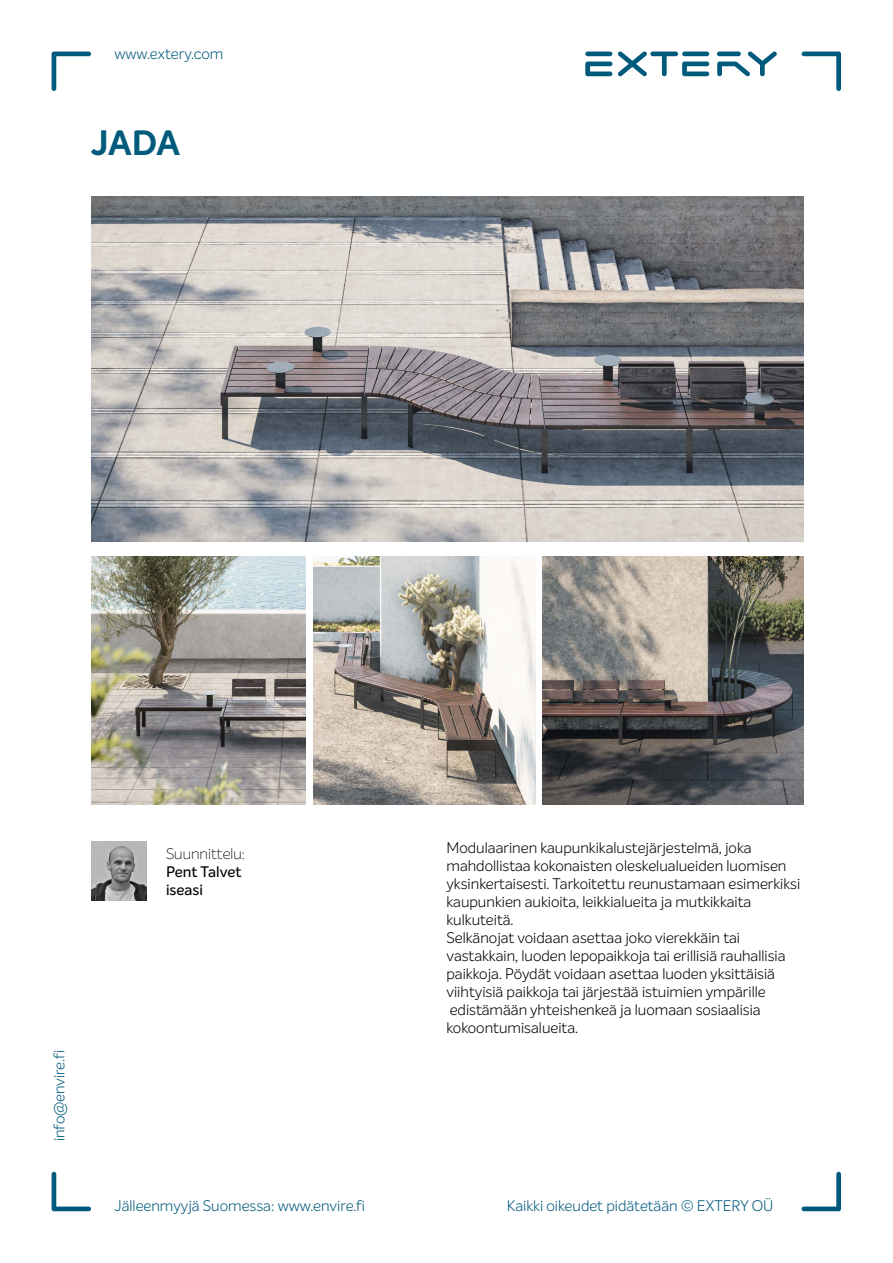
<style>
.page{position:relative;width:893px;height:1263px;background:#fff}
.page>*{position:absolute;margin:0;border:0;box-sizing:border-box;transform-origin:0 0}
.t1{font:700 34.5px "Intelo";color:#025a7c}
.t2{font:300 15px/18px "Intelo";color:#000}
.t3{font:300 15px "Intelo";color:#025a7c}
.t4{font:500 15px/18px "Intelo";color:#000}
.t5{font:100 15px "Intelo";color:#000}
</style>
<div class="page">
<svg style="left:802px;top:52px;width:39px;height:39px"></svg>
<svg style="left:802px;top:1172px;width:39px;height:39px"></svg>
<svg style="left:52px;top:1172px;width:39px;height:39px"></svg>
<svg style="left:52px;top:52px;width:39px;height:39px"></svg>
<svg style="left:585px;top:51px;width:192px;height:26px"></svg>
<img style="left:91px;top:842px;width:55px;height:59px">
<img style="left:91px;top:197px;width:713px;height:345px">
<img style="left:92px;top:557px;width:214px;height:247px">
<img style="left:542px;top:557px;width:261px;height:247px">
<img style="left:313px;top:557px;width:222px;height:247px">
<p class="t3" style="left:114px;top:45px;width:110px">www.extery.com</p>
<h1 class="t1" style="left:91px;top:121px;width:91px">JADA</h1>
<p class="t3" style="left:50px;top:1141px;width:93px;rotate:-90deg">info@envire.fi</p>
<p class="t5" style="left:166px;top:845px;width:80px">Suunnittelu:</p>
<p class="t4" style="left:166px;top:863px;width:77px">Pent Talvet iseasi</p>
<p class="t2" style="left:446px;top:839px;width:355px">Modulaarinen kaupunkikalustejärjestelmä, joka mahdollistaa kokonaisten oleskelualueiden luomisen yksinkertaisesti. Tarkoitettu reunustamaan esimerkiksi kaupunkien aukioita, leikkialueita ja mutkikkaita kulkuteitä.<br>Selkänojat voidaan asettaa joko vierekkäin tai vastakkain, luoden lepopaikkoja tai erillisiä rauhallisia paikkoja. Pöydät voidaan asettaa luoden yksittäisiä viihtyisiä paikkoja tai järjestää istuimien ympärille edistämään yhteishenkeä ja luomaan sosiaalisia kokoontumisalueita.</p>
<p class="t3" style="left:114px;top:1196px;width:252px">Jälleenmyyjä Suomessa: www.envire.fi</p>
<p class="t3" style="left:507px;top:1196px;width:268px">Kaikki oikeudet pidätetään © EXTERY OÜ</p>
</div>
